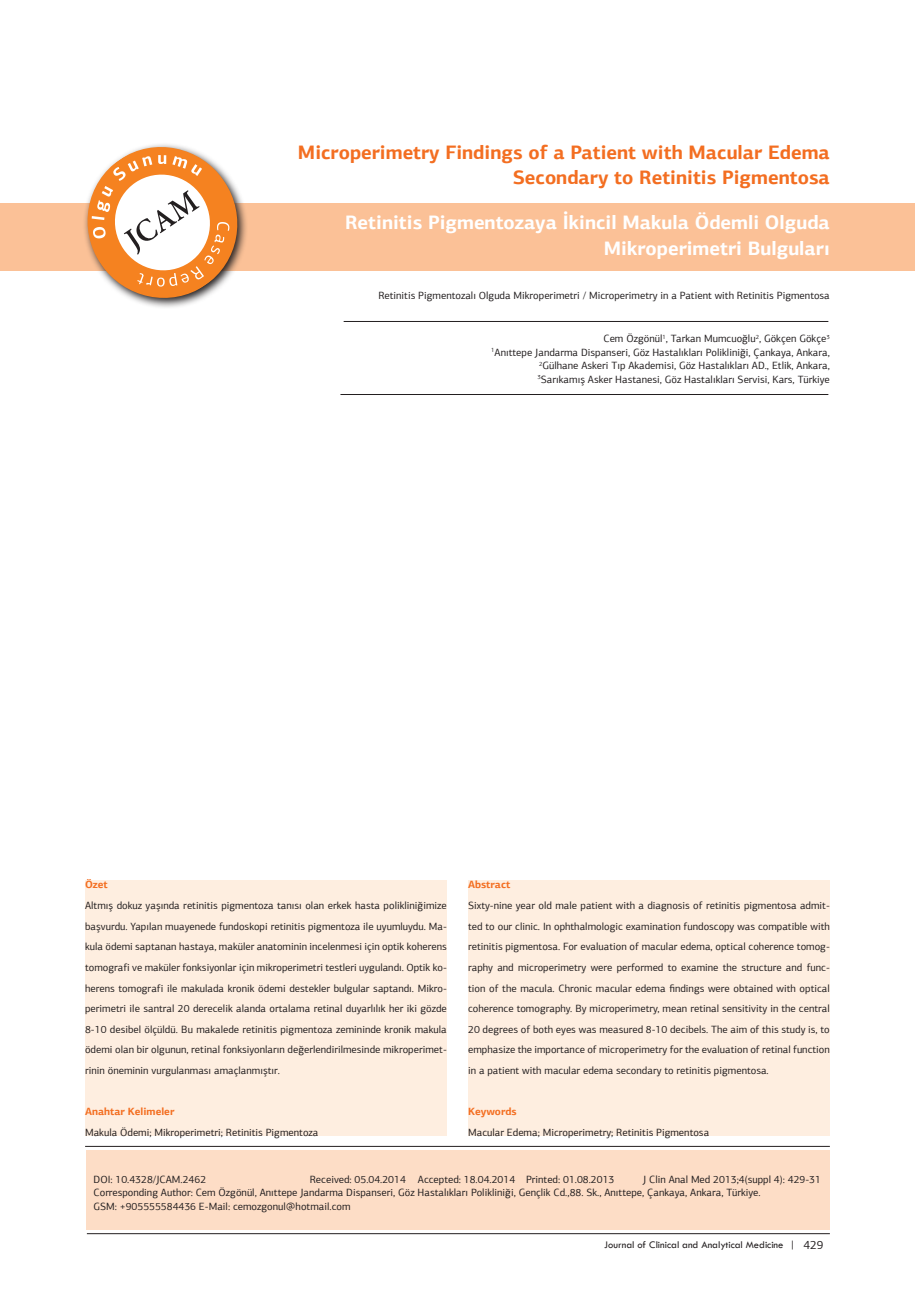
<style>
.page{position:relative;width:915px;height:1306px;background:#fff}
.page>*{position:absolute;margin:0;border:0;box-sizing:border-box;transform-origin:0 0}
.t1{font:700 19.5px/25.5px "PF Agora Sans Pro";color:#f36e21;text-align:right}
.t2{font:700 19.5px/25.5px "PF Agora Sans Pro";color:#fff;text-align:right}
.t3{font:10.5px/20.5px "PF Agora Sans Pro";color:#231f20;text-align:justify}
.t4{font:10.5px "Tw Cen";color:#231f20}
.t5{font:700 10.5px "PF Agora Sans Pro";color:#f36e21}
.s1{font-family:"PF Agora Sans Pro";font-size:12px}
</style>
<div class="page">
<div style="left:87px;top:1150px;width:742px;height:79px;background:#fdddc6"></div>
<div style="left:0;top:203px;width:914px;height:67px;background:#fbc197"></div>
<hr style="left:85px;top:1146px;width:744px;height:1px;background:#231f20">
<hr style="left:343px;top:321px;width:485px;height:1px;background:#231f20">
<hr style="left:340px;top:394px;width:488px;height:1px;background:#231f20">
<svg style="left:77px;top:144px;width:170px;height:164px"></svg>
<div style="left:85px;top:880px;width:361px;height:255px;background:#feeee0"></div>
<div style="left:468px;top:880px;width:361px;height:255px;background:#feeee0"></div>
<hr style="left:87px;top:1233px;width:742px;height:1px;background:#231f20">
<h1 class="t1" style="left:298px;top:139px;width:533px">Microperimetry Findings of a Patient with Macular Edema<br>Secondary to Retinitis Pigmentosa</h1>
<h1 class="t2" style="left:345px;top:210px;width:486px">Retinitis Pigmentozaya İkincil Makula Ödemli Olguda<br>Mikroperimetri Bulguları</h1>
<p class="t3" style="left:378px;top:285px;width:453px">Retinitis Pigmentozalı Olguda Mikroperimetri / Microperimetry in a Patient with Retinitis Pigmentosa</p>
<p class="t3" style="left:491px;top:332px;width:340px;line-height:13.5px;text-align:right">Cem Özgönül<sup>1</sup>, Tarkan Mumcuoğlu<sup>2</sup>, Gökçen Gökçe<sup>3<br>1</sup>Anıttepe Jandarma Dispanseri, Göz Hastalıkları Polikliniği, Çankaya, Ankara, <sup>2</sup>Gülhane Askeri Tıp Akademisi, Göz Hastalıkları AD., Etlik, Ankara, <sup>3</sup>Sarıkamış Asker Hastanesi, Göz Hastalıkları Servisi, Kars, Türkiye</p>
<p class="t5" style="left:85px;top:878px;width:24px">Özet</p>
<p class="t3" style="left:85px;top:895px;width:363px">Altmış dokuz yaşında retinitis pigmentoza tanısı olan erkek hasta polikliniğimize başvurdu. Yapılan muayenede fundoskopi retinitis pigmentoza ile uyumluydu. Ma&shy;kula ödemi saptanan hastaya, maküler anatominin incelenmesi için optik koherens tomografi ve maküler fonksiyonlar için mikroperimetri testleri uygulandı. Optik ko&shy;herens tomografi ile makulada kronik ödemi destekler bulgular saptandı. Mikro&shy;perimetri ile santral 20 derecelik alanda ortalama retinal duyarlılık her iki gözde 8-10 desibel ölçüldü. Bu makalede retinitis pigmentoza zemininde kronik makula ödemi olan bir olgunun, retinal fonksiyonların değerlendirilmesinde mikroperimet&shy;rinin öneminin vurgulanması amaçlanmıştır.</p>
<p class="t5" style="left:85px;top:1104px;width:91px">Anahtar Kelimeler</p>
<p class="t3" style="left:85px;top:1121px;width:235px">Makula Ödemi; Mikroperimetri; Retinitis Pigmentoza</p>
<p class="t5" style="left:468px;top:878px;width:44px">Abstract</p>
<p class="t3" style="left:468px;top:895px;width:363px">Sixty-nine year old male patient with a diagnosis of retinitis pigmentosa admit&shy;ted to our clinic. In ophthalmologic examination fundoscopy was compatible with retinitis pigmentosa. For evaluation of macular edema, optical coherence tomog&shy;raphy and microperimetry were performed to examine the structure and func&shy;tion of the macula. Chronic macular edema findings were obtained with optical coherence tomography. By microperimetry, mean retinal sensitivity in the central 20 degrees of both eyes was measured 8-10 decibels. The aim of this study is, to emphasize the importance of microperimetry for the evaluation of retinal function in a patient with macular edema secondary to retinitis pigmentosa.</p>
<p class="t5" style="left:468px;top:1104px;width:50px">Keywords</p>
<p class="t3" style="left:468px;top:1121px;width:242px">Macular Edema; Microperimetry; Retinitis Pigmentosa</p>
<p class="t3" style="left:94px;top:1172px;width:728px;line-height:13.5px;text-align:left;text-indent:549px">J Clin Anal Med 2013;4(suppl 4): 429-31<br>Corresponding Author: Cem Özgönül, Anıttepe Jandarma Dispanseri, Göz Hastalıkları Polikliniği, Gençlik Cd.,88. Sk., Anıttepe, Çankaya, Ankara, Türkiye.<br>GSM: +905555584436 E-Mail: cemozgonul@hotmail.com</p>
<p class="t3" style="left:94px;top:1168px;width:114px">DOI: 10.4328/JCAM.2462</p>
<p class="t3" style="left:310px;top:1168px;width:306px">Received: 05.04.2014 Accepted: 18.04.2014 Printed: 01.08.2013</p>
<p class="t4" style="left:604px;top:1238px;width:221px">Journal of Clinical and Analytical Medicine | <span class="s1">429</span></p>
</div>
